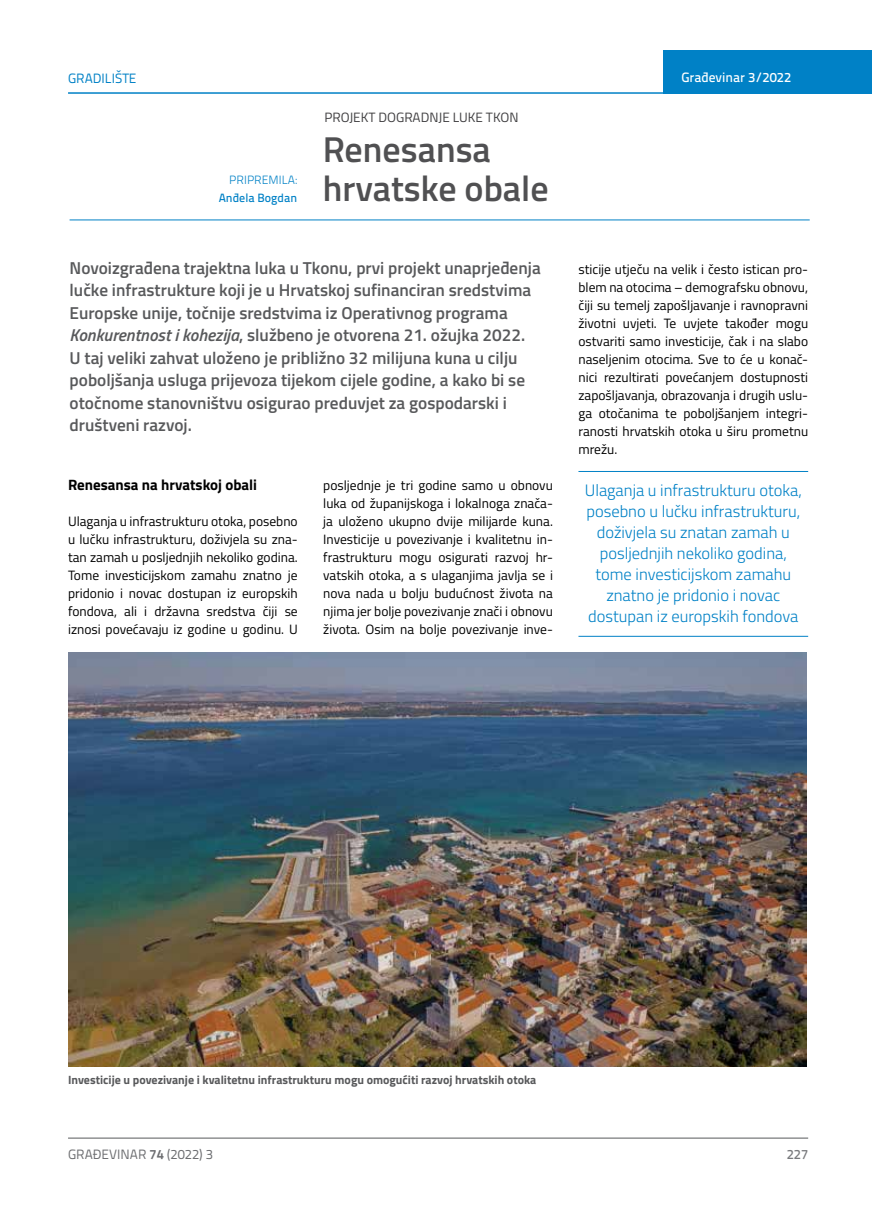
<style>
.page{position:relative;width:872px;height:1212px;background:#fff}
.page>*{position:absolute;margin:0;border:0;box-sizing:border-box;transform-origin:0 0}
.t1{font:600 36px/39px "Titillium";color:#505052}
.t2{font:600 17.25px/22.5px "Titillium";color:#58595b}
.t3{font:300 16.5px/21px "Titillium";color:#0081c6;text-align:center}
.t4{font:700 15px "Titillium";color:#000}
.t5{font:13.5px/18px "Titillium";color:#000;text-align:justify}
.t6{font:13.5px "Titillium";color:#414042}
.t7{font:13.5px "Titillium Text 22 L";color:#6d6e71}
.t8{font:500 13.5px "Titillium Text 22 L";color:#fff}
.t9{font:13.5px "Titillium Text 22 L";color:#0081c6}
.t10{font:500 13.5px "Titillium Text 22 L";color:#797a7d}
.t11{font:700 12px "Titillium";color:#58595b}
.t12{font:500 12px "Titillium Text 22 L";color:#0081c6}
.t13{font:300 12px "Titillium Text 22 L";color:#0081c6}
.s1{font-style:italic}
.s2{font-weight:700}
</style>
<div class="page">
<div style="left:663px;top:50px;width:209px;height:44px;background:#0081c6"></div>
<hr style="left:68px;top:92px;width:804px;height:2px;background:#0081c6">
<hr style="left:68px;top:1138px;width:740px;height:1px;background:#58595b">
<hr style="left:70px;top:220px;width:739px;height:1px;background:#0081c6">
<hr style="left:578px;top:471px;width:230px;height:1px;background:#0081c6">
<hr style="left:578px;top:636px;width:230px;height:1px;background:#0081c6">
<img style="left:68px;top:652px;width:738px;height:414px">
<p class="t9" style="left:68px;top:68px;width:70px">GRADILIŠTE</p>
<p class="t8" style="left:681px;top:67px;width:111px">Građevinar 3/2022</p>
<p class="t13" style="left:229px;top:171px;width:69px">PRIPREMILA:</p>
<p class="t12" style="left:219px;top:188px;width:80px">Anđela Bogdan</p>
<p class="t6" style="left:324px;top:107px;width:196px">PROJEKT DOGRADNJE LUKE TKON</p>
<h1 class="t1" style="left:323px;top:128px;width:227px">Renesansa hrvatske obale</h1>
<p class="t2" style="left:70px;top:256px;width:472px">Novoizgrađena trajektna luka u Tkonu, prvi projekt unaprjeđenja lučke infrastrukture koji je u Hrvatskoj sufinanciran sredstvima Europske unije, točnije sredstvima iz Operativnog programa <span class="s1">Konkurentnost i kohezija</span>, službeno je otvorena 21. ožujka 2022.<br>U taj veliki zahvat uloženo je približno 32 milijuna kuna u cilju poboljšanja usluga prijevoza tijekom cijele godine, a kako bi se otočnome stanovništvu osigurao preduvjet za gospodarski i društveni razvoj.</p>
<p class="t4" style="left:68px;top:473px;width:191px">Renesansa na hrvatskoj obali</p>
<p class="t5" style="left:68px;top:511px;width:231px">Ulaganja u infrastrukturu otoka, posebno u lučku infrastrukturu, doživjela su zna&shy;tan zamah u posljednjih nekoliko godina.<br>Tome investicijskom zamahu znatno je pridonio i novac dostupan iz europskih fondova, ali i državna sredstva čiji se iznosi povećavaju iz godine u godinu. U</p>
<p class="t5" style="left:323px;top:475px;width:231px">posljednje je tri godine samo u obnovu luka od županijskoga i lokalnoga znača&shy;ja uloženo ukupno dvije milijarde kuna.<br>Investicije u povezivanje i kvalitetnu in&shy;frastrukturu mogu osigurati razvoj hr&shy;vatskih otoka, a s ulaganjima javlja se i nova nada u bolju budućnost života na njima jer bolje povezivanje znači i obnovu života. Osim na bolje povezivanje inve-</p>
<p class="t5" style="left:578px;top:259px;width:231px">sticije utječu na velik i često istican pro&shy;blem na otocima – demografsku obnovu, čiji su temelj zapošljavanje i ravnopravni životni uvjeti. Te uvjete također mogu ostvariti samo investicije, čak i na slabo naseljenim otocima. Sve to će u konač&shy;nici rezultirati povećanjem dostupnosti zapošljavanja, obrazovanja i drugih uslu&shy;ga otočanima te poboljšanjem integri&shy;ranosti hrvatskih otoka u širu prometnu mrežu.</p>
<p class="t3" style="left:585px;top:479px;width:219px">Ulaganja u infrastrukturu otoka, posebno u lučku infrastrukturu, doživjela su znatan zamah u posljednjih nekoliko godina, tome investicijskom zamahu znatno je pridonio i novac dostupan iz europskih fondova</p>
<p class="t11" style="left:68px;top:1071px;width:470px">Investicije u povezivanje i kvalitetnu infrastrukturu mogu omogućiti razvoj hrvatskih otoka</p>
<p class="t7" style="left:68px;top:1144px;width:146px">GRAĐEVINAR <span class="s2">74</span> (2022) 3</p>
<p class="t10" style="left:786px;top:1144px;width:23px">227</p>
</div>
